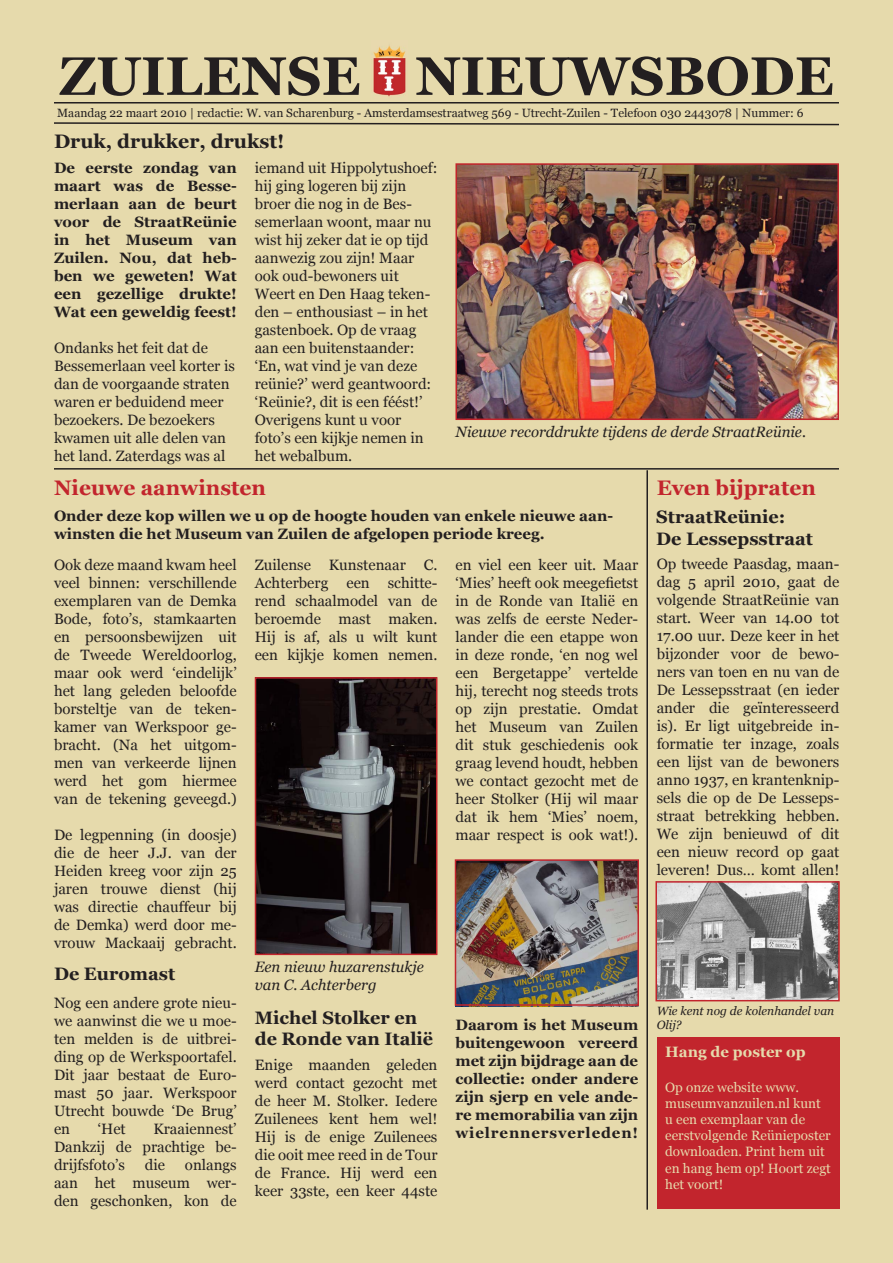
<style>
.page{position:relative;width:893px;height:1263px;background:#fff}
.page>*{position:absolute;margin:0;border:0;box-sizing:border-box;transform-origin:0 0}
.t1{font:700 54px "Georgia";color:#231f20}
.t2{font:700 21px "Georgia";color:#c2252d}
.t3{font:700 19.5px "Georgia";color:#231f20}
.t4{font:700 18px "Georgia";color:#231f20}
.t5{font:15px/18px "Georgia";color:#231f20;text-align:justify}
.t6{font:700 15px/18px "Georgia";color:#231f20;text-align:justify}
.t7{font:italic 15px/18px "Georgia";color:#231f20}
.t8{font:700 15px "Georgia";color:#e6daac}
.t9{font:13.5px/16.2px "Georgia";color:#e6daac}
.t10{font:12px "Georgia";color:#231f20}
.t11{font:italic 12px "Georgia";color:#231f20}
</style>
<div class="page">
<div style="left:0;top:1px;width:892px;height:1261px;background:#e6daac"></div>
<img style="left:373px;top:45px;width:33px;height:52px">
<hr style="left:54px;top:102px;width:785px;height:2px;background:#231f20">
<svg style="left:54px;top:122px;width:785px;height:4px"></svg>
<img style="left:458px;top:166px;width:378px;height:251px">
<div style="left:455px;top:163px;width:384px;height:257px;border:2px solid #c2252c"></div>
<hr style="left:54px;top:468px;width:785px;height:2px;background:#231f20">
<hr style="left:646px;top:470px;width:2px;height:739px;background:#231f20">
<img style="left:258px;top:680px;width:176px;height:272px">
<div style="left:255px;top:677px;width:182px;height:278px;border:2px solid #c2252d"></div>
<div style="left:657px;top:1037px;width:182px;height:172px;background:#c2252d"></div>
<img style="left:658px;top:884px;width:179px;height:114px">
<div style="left:655px;top:881px;width:185px;height:120px;border:2px solid #c2252d"></div>
<img style="left:458px;top:862px;width:178px;height:141px">
<div style="left:455px;top:859px;width:184px;height:147px;border:2px solid #c2252d"></div>
<p class="t1" style="left:59px;top:41px;width:776px">ZUILENSE NIEUWSBODE</p>
<p class="t10" style="left:57px;top:106px;width:748px">Maandag 22 maart 2010 | redactie: W. van Scharenburg - Amsterdamsestraatweg 569 - Utrecht-Zuilen - Telefoon 030 2443078 | Nummer: 6</p>
<p class="t3" style="left:54px;top:129px;width:232px">Druk, drukker, drukst!</p>
<p class="t6" style="left:54px;top:159px;width:184px">De eerste zondag van maart was de Besse&shy;merlaan aan de beurt voor de StraatReünie in het Museum van Zuilen. Nou, dat heb&shy;ben we geweten! Wat een gezellige drukte!<br>Wat een geweldig feest!</p>
<p class="t5" style="left:54px;top:339px;width:182px;text-align:left">Ondanks het feit dat de<br>Bessemerlaan veel korter is dan de voorgaande straten waren er beduidend meer bezoekers. De bezoekers kwamen uit alle delen van het land. Zaterdags was al</p>
<p class="t5" style="left:255px;top:159px;width:184px;text-align:left">iemand uit Hippolytushoef: hij ging logeren bij zijn broer die nog in de Bes&shy;semerlaan woont, maar nu wist hij zeker dat ie op tijd aanwezig zou zijn! Maar ook oud-bewoners uit<br>Weert en Den Haag teken&shy;den – enthousiast – in het gastenboek. Op de vraag aan een buitenstaander: ‘En, wat vind je van deze reünie?’ werd geantwoord: ‘Reünie?, dit is een féést!’<br>Overigens kunt u voor foto’s een kijkje nemen in het webalbum.</p>
<p class="t7" style="left:455px;top:423px;width:352px">Nieuwe recorddrukte tijdens de derde StraatReünie.</p>
<p class="t2" style="left:54px;top:474px;width:213px">Nieuwe aanwinsten</p>
<p class="t2" style="left:657px;top:474px;width:161px">Even bijpraten</p>
<p class="t6" style="left:54px;top:507px;width:560px">Onder deze kop willen we u op de hoogte houden van enkele nieuwe aan&shy;winsten die het Museum van Zuilen de afgelopen periode kreeg.</p>
<p class="t5" style="left:54px;top:556px;width:184px">Ook deze maand kwam heel veel binnen: verschillende exemplaren van de Demka Bode, foto’s, stamkaarten en persoonsbewijzen uit de Tweede Wereldoorlog, maar ook werd ‘eindelijk’ het lang geleden beloofde borsteltje van de teken&shy;kamer van Werkspoor ge&shy;bracht. (Na het uitgom&shy;men van verkeerde lijnen werd het gom hiermee van de tekening geveegd.)</p>
<p class="t5" style="left:54px;top:826px;width:184px">De legpenning (in doosje) die de heer J.J. van der Heiden kreeg voor zijn 25 jaren trouwe dienst (hij was directie chauffeur bij de Demka) werd door me&shy;vrouw Mackaaij gebracht.</p>
<p class="t4" style="left:656px;top:505px;width:131px">StraatReünie:</p>
<p class="t4" style="left:656px;top:527px;width:158px">De Lessepsstraat</p>
<p class="t5" style="left:657px;top:555px;width:184px">Op tweede Paasdag, maan&shy;dag 5 april 2010, gaat de volgende StraatReünie van start. Weer van 14.00 tot 17.00 uur. Deze keer in het bijzonder voor de bewo&shy;ners van toen en nu van de De Lessepsstraat (en ieder ander die geïnteresseerd is). Er ligt uitgebreide in&shy;formatie ter inzage, zoals een lijst van de bewoners anno 1937, en krantenknip&shy;sels die op de De Lesseps&shy;straat betrekking hebben.<br>We zijn benieuwd of dit een nieuw record op gaat leveren! Dus… komt allen!</p>
<p class="t5" style="left:255px;top:556px;width:184px">Zuilense Kunstenaar C.<br>Achterberg een schitte&shy;rend schaalmodel van de beroemde mast maken.<br>Hij is af, als u wilt kunt een kijkje komen nemen.</p>
<p class="t5" style="left:455px;top:556px;width:184px">en viel een keer uit. Maar ‘Mies’ heeft ook meegefietst in de Ronde van Italië en was zelfs de eerste Neder&shy;lander die een etappe won in deze ronde, ‘en nog wel een Bergetappe’ vertelde hij, terecht nog steeds trots op zijn prestatie. Omdat het Museum van Zuilen dit stuk geschiedenis ook graag levend houdt, hebben we contact gezocht met de heer Stolker (Hij wil maar dat ik hem ‘Mies’ noem, maar respect is ook wat!).</p>
<p class="t4" style="left:54px;top:962px;width:123px">De Euromast</p>
<p class="t5" style="left:54px;top:994px;width:184px">Nog een andere grote nieu&shy;we aanwinst die we u moe&shy;ten melden is de uitbrei&shy;ding op de Werkspoortafel.<br>Dit jaar bestaat de Euro&shy;mast 50 jaar. Werkspoor Utrecht bouwde ‘De Brug’ en</p>
<p class="t5" style="left:98px;top:1120px;width:30px">‘Het</p>
<p class="t5" style="left:153px;top:1120px;width:85px">Kraaiennest’</p>
<p class="t5" style="left:54px;top:1138px;width:184px">Dankzij de prachtige be&shy;drijfsfoto’s</p>
<p class="t5" style="left:54px;top:1156px;width:184px;text-indent:131px">onlangs aan het museum wer&shy;den geschonken, kon de</p>
<p class="t5" style="left:145px;top:1156px;width:22px">die</p>
<p class="t7" style="left:255px;top:958px;width:171px">Een nieuw huzarenstukje van C. Achterberg</p>
<p class="t4" style="left:255px;top:1006px;width:164px">Michel Stolker en</p>
<p class="t4" style="left:255px;top:1027px;width:180px">de Ronde van Italië</p>
<p class="t5" style="left:255px;top:1056px;width:184px">Enige maanden geleden werd contact gezocht met de heer M. Stolker. Iedere Zuilenees kent hem wel!<br>Hij is de enige Zuilenees die ooit mee reed in de Tour de France. Hij werd een keer 33ste, een keer 44ste</p>
<p class="t6" style="left:455px;top:1016px;width:184px">Daarom is het Museum buitengewoon vereerd met zijn bijdrage aan de collectie: onder andere zijn sjerp en vele ande&shy;re memorabilia van zijn wielrennersverleden!</p>
<p class="t11" style="left:657px;top:1003px;width:179px">Wie kent nog de kolenhandel van</p>
<p class="t11" style="left:657px;top:1018px;width:26px">Olij?</p>
<p class="t8" style="left:665px;top:1042px;width:142px">Hang de poster op</p>
<p class="t9" style="left:665px;top:1079px;width:167px">Op onze website www. museumvanzuilen.nl kunt u een exemplaar van de eerstvolgende Reünieposter downloaden. Print hem uit en hang hem op! Hoort zegt het voort!</p>
</div>
